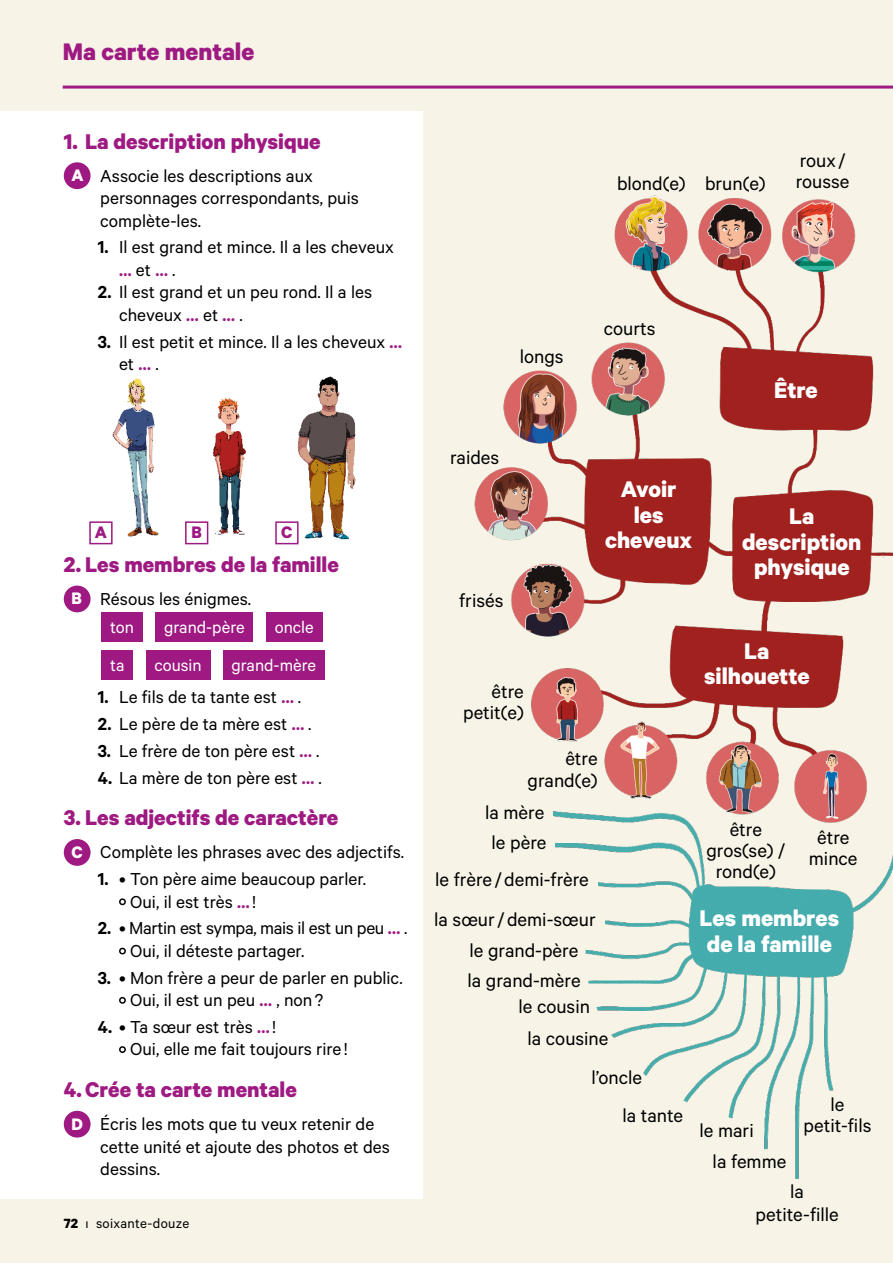
<style>
.page{position:relative;width:893px;height:1263px;background:#f7f4e7}
.page>*{position:absolute;margin:0;border:0;box-sizing:border-box;transform-origin:0 0}
.t1{font:700 27px "Calibre";color:#9e1981}
._04_MAPA_TEXT_TIT{font:700 25.5px/25.5px "Calibre";color:#fff;text-align:center}
.t2{font:700 24px "Calibre";color:#9e1981}
._04_MAPA_TEXT_GENERA{font:21px/21px "Calibre";color:#000;text-align:center}
._04_ENUNCIADO_Ejerci{font:19.5px/22.5px "Calibre";color:#000}
._04_ENUNCIADO_Ejerci-2{font:19.5px/22.5px "Calibre";letter-spacing:-.02em;color:#000}
._01_ETIQUETAS_blanca{font:18.75px "Calibre";color:#fff}
.t3{font:700 18.75px "Calibre";color:#fff}
.t4{font:700 18.75px "Calibre";color:#9e1981}
._01_PAGINACION_IZQ{font:15px "Calibre";letter-spacing:.02em;color:#000}
.s1{font-weight:600}
.s2{font-weight:600;font-size:18.75px;color:#9e1981}
.s3{font-weight:700}
</style>
<div class="page">
<hr style="left:63px;top:86px;width:830px;height:3px;background:#9e1981">
<div style="left:0;top:112px;width:423px;height:1087px;background:#fff"></div>
<div style="left:64px;top:162px;width:27px;height:27px;background:#9e1981;border-radius:50%"></div>
<div style="left:64px;top:585px;width:27px;height:27px;background:#9e1981;border-radius:50%"></div>
<div style="left:64px;top:839px;width:27px;height:27px;background:#9e1981;border-radius:50%"></div>
<div style="left:119px;top:898px;width:7px;height:7px;border:2px solid #000;border-radius:50%"></div>
<div style="left:119px;top:948px;width:7px;height:6px;border:2px solid #000;border-radius:50%"></div>
<div style="left:119px;top:997px;width:7px;height:7px;border:2px solid #000;border-radius:50%"></div>
<div style="left:119px;top:1046px;width:7px;height:7px;border:2px solid #000;border-radius:50%"></div>
<div style="left:64px;top:1111px;width:27px;height:26px;background:#9e1981;border-radius:50%"></div>
<div style="left:155px;top:612px;width:98px;height:30px;background:#9e1981"></div>
<div style="left:102px;top:612px;width:41px;height:30px;background:#9e1981"></div>
<div style="left:266px;top:612px;width:56px;height:30px;background:#9e1981"></div>
<div style="left:223px;top:650px;width:101px;height:30px;background:#9e1981"></div>
<div style="left:102px;top:650px;width:31px;height:30px;background:#9e1981"></div>
<div style="left:146px;top:650px;width:64px;height:30px;background:#9e1981"></div>
<img style="left:453px;top:145px;width:440px;height:1054px">
<div style="left:478px;top:836px;width:77px;height:19px;background:#f7f4e7"></div>
<div style="left:467px;top:805px;width:86px;height:20px;background:#f7f4e7"></div>
<div style="left:430px;top:873px;width:167px;height:23px;background:#f7f4e7"></div>
<div style="left:430px;top:912px;width:174px;height:19px;background:#f7f4e7"></div>
<img style="left:208px;top:397px;width:38px;height:145px">
<div style="left:185px;top:521px;width:23px;height:23px;border:2px solid #9e1981"></div>
<img style="left:112px;top:378px;width:48px;height:159px">
<img style="left:297px;top:376px;width:59px;height:164px">
<div style="left:89px;top:521px;width:24px;height:23px;border:2px solid #9e1981"></div>
<div style="left:275px;top:521px;width:24px;height:23px;border:2px solid #9e1981"></div>
<h1 class="t1" style="left:63px;top:35px;width:193px">Ma carte mentale</h1>
<p class="t2" style="left:64px;top:126px;width:258px">1. La description physique</p>
<p class="t3" style="left:71px;top:164px;width:14px">A</p>
<p class="_04_ENUNCIADO_Ejerci" style="left:100px;top:164px;width:260px">Associe les descriptions aux personnages correspondants, puis complète-les.</p>
<p class="_04_ENUNCIADO_Ejerci" style="left:119px;top:235px;width:276px;text-indent:-21px"><span class="s1">1.</span> Il est grand et mince. Il a les cheveux <span class="s2">…</span> et <span class="s2">…</span> .</p>
<p class="_04_ENUNCIADO_Ejerci" style="left:119px;top:280px;width:255px;text-indent:-21px"><span class="s1">2.</span> Il est grand et un peu rond. Il a les cheveux <span class="s2">…</span> et <span class="s2">…</span> .</p>
<p class="_04_ENUNCIADO_Ejerci" style="left:119px;top:330px;width:285px;text-indent:-21px"><span class="s1">3.</span> Il est petit et mince. Il a les cheveux <span class="s2">… </span>et <span class="s2">…</span> .</p>
<p class="t4" style="left:95px;top:521px;width:14px">A</p>
<p class="t4" style="left:191px;top:521px;width:12px">B</p>
<p class="t4" style="left:281px;top:521px;width:13px">C</p>
<p class="t2" style="left:64px;top:550px;width:277px">2. Les membres de la famille</p>
<p class="t3" style="left:71px;top:587px;width:12px">B</p>
<p class="_04_ENUNCIADO_Ejerci" style="left:100px;top:587px;width:152px">Résous les énigmes.</p>
<p class="_01_ETIQUETAS_blanca" style="left:110px;top:616px;width:25px">ton</p>
<p class="_01_ETIQUETAS_blanca" style="left:164px;top:616px;width:82px">grand-père</p>
<p class="_01_ETIQUETAS_blanca" style="left:275px;top:616px;width:40px">oncle</p>
<p class="_01_ETIQUETAS_blanca" style="left:110px;top:655px;width:16px">ta</p>
<p class="_01_ETIQUETAS_blanca" style="left:155px;top:655px;width:49px">cousin</p>
<p class="_01_ETIQUETAS_blanca" style="left:231px;top:655px;width:86px">grand-mère</p>
<p class="_04_ENUNCIADO_Ejerci" style="left:98px;top:685px;width:205px"><span class="s1">1.</span> Le fils de ta tante est <span class="s2">…</span> .</p>
<p class="_04_ENUNCIADO_Ejerci" style="left:98px;top:712px;width:215px"><span class="s1">2.</span> Le père de ta mère est <span class="s2">…</span> .</p>
<p class="_04_ENUNCIADO_Ejerci" style="left:98px;top:739px;width:223px"><span class="s1">3.</span> Le frère de ton père est <span class="s2">…</span> .</p>
<p class="_04_ENUNCIADO_Ejerci" style="left:98px;top:766px;width:225px"><span class="s1">4.</span> La mère de ton père est <span class="s2">…</span> .</p>
<p class="t2" style="left:64px;top:803px;width:276px">3. Les adjectifs de caractère</p>
<p class="t3" style="left:71px;top:840px;width:13px">C</p>
<p class="_04_ENUNCIADO_Ejerci" style="left:100px;top:840px;width:305px">Complète les phrases avec des adjectifs.</p>
<p class="_04_ENUNCIADO_Ejerci" style="left:130px;top:867px;width:238px;text-indent:-32px"><span class="s1">1.</span> • Ton père aime beaucoup parler.<br>Oui, il est très <span class="s2">…</span>!</p>
<p class="_04_ENUNCIADO_Ejerci-2" style="left:130px;top:916px;width:279px;text-indent:-32px"><span class="s1">2.</span> • Martin est sympa, mais il est un peu <span class="s2">…</span> .<br>Oui, il déteste partager.</p>
<p class="_04_ENUNCIADO_Ejerci" style="left:130px;top:966px;width:274px;text-indent:-32px"><span class="s1">3.</span> • Mon frère a peur de parler en public.<br>Oui, il est un peu <span class="s2">…</span> , non ?</p>
<p class="_04_ENUNCIADO_Ejerci" style="left:130px;top:1015px;width:219px;text-indent:-32px"><span class="s1">4.</span> • Ta sœur est très <span class="s2">…</span>!<br>Oui, elle me fait toujours rire !</p>
<p class="t2" style="left:64px;top:1075px;width:235px">4.Crée ta carte mentale</p>
<p class="t3" style="left:71px;top:1112px;width:13px">D</p>
<p class="_04_ENUNCIADO_Ejerci" style="left:100px;top:1112px;width:291px">Écris les mots que tu veux retenir de cette unité et ajoute des photos et des dessins.</p>
<p class="_01_PAGINACION_IZQ" style="left:64px;top:1214px;width:127px"><span class="s3">72</span> ı soixante-douze</p>
<p class="_04_MAPA_TEXT_GENERA" style="left:617px;top:172px;width:70px">blond(e)</p>
<p class="_04_MAPA_TEXT_GENERA" style="left:705px;top:172px;width:62px">brun(e)</p>
<p class="_04_MAPA_TEXT_GENERA" style="left:796px;top:149px;width:55px;text-align:left">roux / rousse</p>
<p class="_04_MAPA_TEXT_GENERA" style="left:520px;top:346px;width:45px">longs</p>
<p class="_04_MAPA_TEXT_GENERA" style="left:604px;top:317px;width:53px">courts</p>
<p class="_04_MAPA_TEXT_TIT" style="left:774px;top:377px;width:45px">Être</p>
<p class="_04_MAPA_TEXT_GENERA" style="left:450px;top:446px;width:51px">raides</p>
<p class="_04_MAPA_TEXT_GENERA" style="left:459px;top:589px;width:46px">frisés</p>
<p class="_04_MAPA_TEXT_TIT" style="left:605px;top:476px;width:89px">Avoir les cheveux</p>
<p class="_04_MAPA_TEXT_TIT" style="left:742px;top:503px;width:121px">La description physique</p>
<p class="_04_MAPA_TEXT_GENERA" style="left:463px;top:680px;width:62px;text-align:right">être petit(e)</p>
<p class="_04_MAPA_TEXT_GENERA" style="left:565px;top:748px;width:34px">être</p>
<p class="_04_MAPA_TEXT_GENERA" style="left:528px;top:769px;width:72px">grand(e)</p>
<p class="_04_MAPA_TEXT_GENERA" style="left:485px;top:801px;width:61px">la mère</p>
<p class="_04_MAPA_TEXT_GENERA" style="left:492px;top:832px;width:56px">le père</p>
<p class="_04_MAPA_TEXT_GENERA" style="left:435px;top:869px;width:155px">le frère /demi-frère</p>
<p class="_04_MAPA_TEXT_GENERA" style="left:434px;top:908px;width:163px">la sœur/demi-sœur</p>
<p class="_04_MAPA_TEXT_GENERA" style="left:469px;top:939px;width:110px">le grand-père</p>
<p class="_04_MAPA_TEXT_GENERA" style="left:467px;top:969px;width:115px">la grand-mère</p>
<p class="_04_MAPA_TEXT_GENERA" style="left:518px;top:995px;width:73px">le cousin</p>
<p class="_04_MAPA_TEXT_GENERA" style="left:527px;top:1027px;width:83px">la cousine</p>
<p class="_04_MAPA_TEXT_GENERA" style="left:591px;top:1066px;width:52px">l’oncle</p>
<p class="_04_MAPA_TEXT_GENERA" style="left:622px;top:1104px;width:62px">la tante</p>
<p class="_04_MAPA_TEXT_TIT" style="left:704px;top:637px;width:107px">La silhouette</p>
<p class="_04_MAPA_TEXT_GENERA" style="left:706px;top:818px;width:80px">être gros(se) / rond(e)</p>
<p class="_04_MAPA_TEXT_GENERA" style="left:809px;top:826px;width:50px">être mince</p>
<p class="_04_MAPA_TEXT_TIT" style="left:700px;top:905px;width:141px;text-align:left">Les membres de la famille</p>
<p class="_04_MAPA_TEXT_GENERA" style="left:699px;top:1119px;width:56px">le mari</p>
<p class="_04_MAPA_TEXT_GENERA" style="left:713px;top:1150px;width:75px">la femme</p>
<p class="_04_MAPA_TEXT_GENERA" style="left:803px;top:1093px;width:69px">le petit-fils</p>
<p class="_04_MAPA_TEXT_GENERA" style="left:755px;top:1180px;width:85px;line-height:22.5px">la petite-fille</p>
</div>
